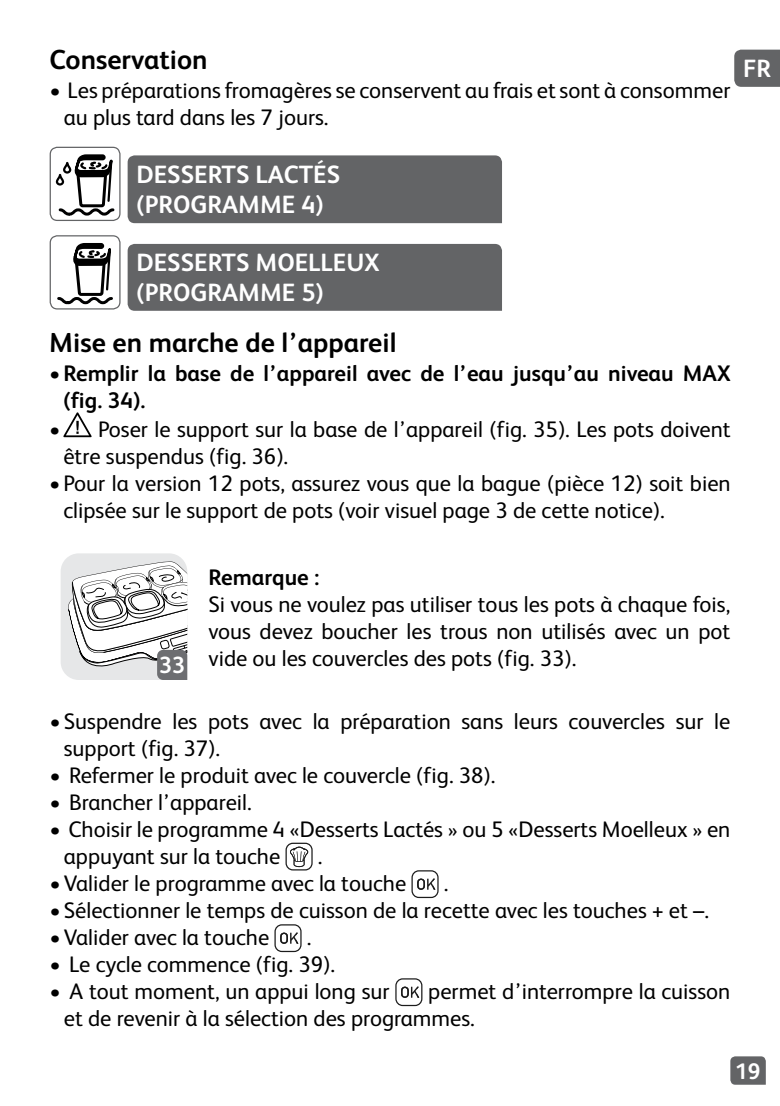
<style>
.page{position:relative;width:780px;height:1106px;background:#fff}
.page>*{position:absolute;margin:0;border:0;box-sizing:border-box;transform-origin:0 0}
.t1{font:700 27.5px "FS Albert";color:#000}
.t2{font:700 25px/30px "FS Albert";color:#fff}
.t3{font:700 23.5px "FS Albert";color:#fff}
.t4{font:22.5px/27px "FS Albert";color:#000}
.t5{font:700 22.5px/27px "FS Albert";color:#000}
.t6{font:700 22.5px "FS Albert";color:#fff}
.s1{font-weight:400}
</style>
<div class="page">
<svg style="left:730px;top:1056px;width:35px;height:28px"></svg>
<div style="left:734px;top:50px;width:46px;height:37px;background:#636466"></div>
<div style="left:128px;top:155px;width:374px;height:68px;background:#636466"></div>
<svg style="left:56px;top:154px;width:59px;height:62px"></svg>
<div style="left:50px;top:147px;width:70px;height:74px;border:1px solid #636466;border-radius:7px"></div>
<div style="left:128px;top:244px;width:374px;height:67px;background:#636466"></div>
<svg style="left:57px;top:243px;width:56px;height:62px"></svg>
<div style="left:50px;top:235px;width:70px;height:74px;border:1px solid #636466;border-radius:7px"></div>
<svg style="left:63px;top:412px;width:29px;height:25px"></svg>
<svg style="left:61px;top:553px;width:126px;height:127px"></svg>
<div style="left:285px;top:842px;width:27px;height:28px;border:1px solid #1c1c1c;border-radius:7px"></div>
<svg style="left:290px;top:846px;width:18px;height:21px"></svg>
<svg style="left:417px;top:878px;width:18px;height:11px"></svg>
<div style="left:411px;top:870px;width:27px;height:28px;border:1px solid #1c1c1c;border-radius:7px"></div>
<svg style="left:280px;top:932px;width:18px;height:11px"></svg>
<div style="left:274px;top:924px;width:27px;height:28px;border:1px solid #1c1c1c;border-radius:7px"></div>
<svg style="left:401px;top:986px;width:18px;height:11px"></svg>
<div style="left:395px;top:978px;width:27px;height:28px;border:1px solid #1c1c1c;border-radius:7px"></div>
<p class="t1" style="left:50px;top:44px;width:159px">Conservation</p>
<p class="t2" style="left:743px;top:53px;width:30px">FR</p>
<p class="t4" style="left:64px;top:77px;width:668px;text-indent:-14px">• Les préparations fromagères se conservent au frais et sont à consommer au plus tard dans les 7 jours.</p>
<p class="t2" style="left:136px;top:159px;width:205px">DESSERTS LACTÉS (PROGRAMME 4)</p>
<p class="t2" style="left:136px;top:247px;width:244px">DESSERTS MOELLEUX (PROGRAMME 5)</p>
<p class="t1" style="left:49px;top:326px;width:349px">Mise en marche de l’appareil</p>
<p class="t5" style="left:63px;top:359px;width:668px;text-indent:-14px"><span class="s1">•</span>Remplir la base de l’appareil avec de l’eau jusqu’au niveau MAX (fig. 34).</p>
<p class="t4" style="left:63px;top:416px;width:669px;text-indent:-14px">• Poser le support sur la base de l’appareil (fig. 35). Les pots doivent être suspendus (fig. 36).</p>
<p class="t4" style="left:63px;top:470px;width:668px;text-indent:-14px">•Pour la version 12 pots, assurez vous que la bague (pièce 12) soit bien clipsée sur le support de pots (voir visuel page 3 de cette notice).</p>
<p class="t3" style="left:159px;top:651px;width:28px">33</p>
<p class="t5" style="left:208px;top:563px;width:113px">Remarque :</p>
<p class="t4" style="left:208px;top:591px;width:523px;text-align:justify">Si vous ne voulez pas utiliser tous les pots à chaque fois, vous devez boucher les trous non utilisés avec un pot vide ou les couvercles des pots (fig. 33).</p>
<p class="t4" style="left:64px;top:708px;width:668px;text-indent:-14px">•Suspendre les pots avec la préparation sans leurs couvercles sur le support (fig. 37).</p>
<p class="t4" style="left:50px;top:762px;width:447px">• Refermer le produit avec le couvercle (fig. 38).</p>
<p class="t4" style="left:50px;top:789px;width:204px">• Brancher l’appareil.</p>
<p class="t4" style="left:64px;top:816px;width:668px;text-indent:-14px">• Choisir le programme 4 «Desserts Lactés » ou 5 «Desserts Moelleux » en appuyant sur la touche</p>
<p class="t4" style="left:318px;top:843px;width:6px">.</p>
<p class="t4" style="left:50px;top:870px;width:358px">•Valider le programme avec la touche</p>
<p class="t4" style="left:444px;top:870px;width:6px">.</p>
<p class="t4" style="left:50px;top:897px;width:660px">•Sélectionner le temps de cuisson de la recette avec les touches + et –.</p>
<p class="t4" style="left:50px;top:924px;width:221px">•Valider avec la touche</p>
<p class="t4" style="left:307px;top:924px;width:6px">.</p>
<p class="t4" style="left:50px;top:951px;width:287px">• Le cycle commence (fig. 39).</p>
<p class="t4" style="left:50px;top:978px;width:341px">• A tout moment, un appui long sur</p>
<p class="t4" style="left:64px;top:978px;width:668px;text-indent:364px">permet d’interrompre la cuisson et de revenir à la sélection des programmes.</p>
<p class="t6" style="left:735px;top:1057px;width:27px">19</p>
</div>
